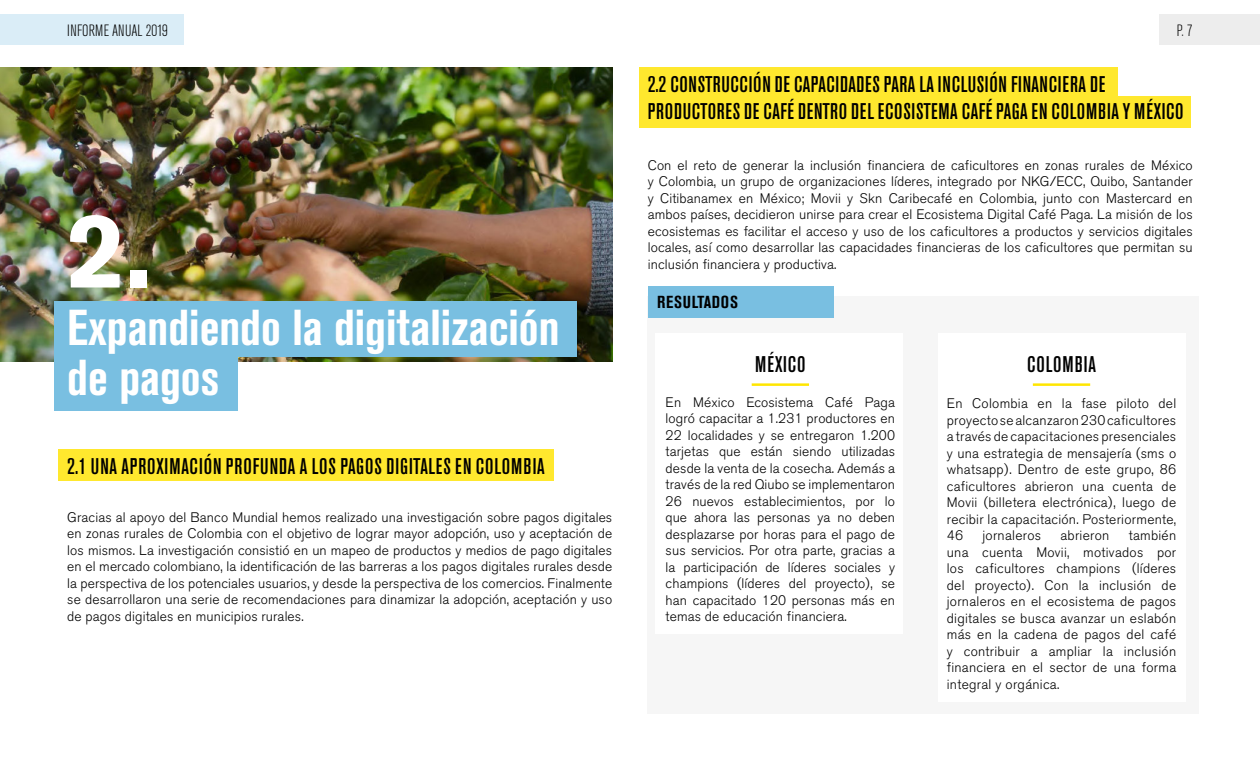
<style>
.page{position:relative;width:1260px;height:765px;background:#fff}
.page>*{position:absolute;margin:0;border:0;box-sizing:border-box;transform-origin:0 0}
.t1{font:700 105px "Akzidenz Grotesk BQ";color:#fff}
.t2{font:700 condensed 50px/50px "Akzidenz Grotesk Pro";color:#fff}
.t3{font:500 condensed 22.5px/27px "Akzidenz Grotesk Pro";letter-spacing:.03em;color:#000}
.t4{font:700 condensed 17.25px "Akzidenz Grotesk Pro";letter-spacing:.045em;color:#000}
.t5{font:300 condensed 16.25px "Akzidenz Grotesk Pro";color:#000}
.t6{font:300 13.75px/16.5px "Akzidenz Grotesk BQ";letter-spacing:.01em;color:#000;text-align:justify}
</style>
<div class="page">
<div style="left:1159px;top:14px;width:101px;height:31px;background:#ededed"></div>
<div style="left:0;top:14px;width:184px;height:31px;background:#daedf7"></div>
<div style="left:648px;top:296px;width:551px;height:418px;background:#f6f6f6"></div>
<div style="left:648px;top:286px;width:186px;height:31px;background:#79bfe1"></div>
<img style="left:0;top:67px;width:612px;height:294px">
<div style="left:55px;top:301px;width:522px;height:55px;background:#79bfe1"></div>
<div style="left:55px;top:355px;width:183px;height:55px;background:#79bfe1"></div>
<div style="left:59px;top:449px;width:495px;height:32px;background:#ffe82e"></div>
<div style="left:639px;top:67px;width:478px;height:32px;background:#ffe82e"></div>
<div style="left:639px;top:97px;width:551px;height:31px;background:#ffe82e"></div>
<div style="left:655px;top:333px;width:247px;height:301px;background:#fff"></div>
<div style="left:938px;top:333px;width:247px;height:369px;background:#fff"></div>
<hr style="left:752px;top:383px;width:57px;height:3px;background:#ffe600">
<hr style="left:1033px;top:383px;width:57px;height:3px;background:#ffe600">
<p class="t5" style="left:67px;top:21px;width:102px">INFORME ANUAL 2019</p>
<p class="t5" style="left:1177px;top:21px;width:17px">P. 7</p>
<h1 class="t1" style="left:67px;top:193px;width:87px">2.</h1>
<h2 class="t2" style="left:67px;top:302px;width:494px">Expandiendo la digitalización de pagos</h2>
<h3 class="t3" style="left:67px;top:452px;width:479px">2.1 UNA APROXIMACIÓN PROFUNDA A LOS PAGOS DIGITALES EN COLOMBIA</h3>
<p class="t6" style="left:67px;top:509px;width:547px">Gracias al apoyo del Banco Mundial hemos realizado una investigación sobre pagos digitales en zonas rurales de Colombia con el objetivo de lograr mayor adopción, uso y aceptación de los mismos. La investigación consistió en un mapeo de productos y medios de pago digitales en el mercado colombiano, la identificación de las barreras a los pagos digitales rurales desde la perspectiva de los potenciales usuarios, y desde la perspectiva de los comercios. Finalmente se desarrollaron una serie de recomendaciones para dinamizar la adopción, aceptación y uso de pagos digitales en municipios rurales.</p>
<h3 class="t3" style="left:648px;top:70px;width:538px">2.2 CONSTRUCCIÓN DE CAPACIDADES PARA LA INCLUSIÓN FINANCIERA DE<br>PRODUCTORES DE CAFÉ DENTRO DEL ECOSISTEMA CAFÉ PAGA EN COLOMBIA Y MÉXICO</h3>
<p class="t6" style="left:648px;top:157px;width:547px">Con el reto de generar la inclusión financiera de caficultores en zonas rurales de México y Colombia, un grupo de organizaciones líderes, integrado por NKG/ECC, Quibo, Santander y Citibanamex en México; Movii y Skn Caribecafé en Colombia, junto con Mastercard en ambos países, decidieron unirse para crear el Ecosistema Digital Café Paga. La misión de los ecosistemas es facilitar el acceso y uso de los caficultores a productos y servicios digitales locales, así como desarrollar las capacidades financieras de los caficultores que permitan su</p>
<p class="t6" style="left:648px;top:256px;width:190px">inclusión financiera y productiva.</p>
<p class="t4" style="left:657px;top:293px;width:82px">RESULTADOS</p>
<h3 class="t3" style="left:755px;top:350px;width:52px">MÉXICO</h3>
<h3 class="t3" style="left:1027px;top:350px;width:70px">COLOMBIA</h3>
<p class="t6" style="left:666px;top:394px;width:231px">En México Ecosistema Café Paga logró capacitar a 1.231 productores en 22 localidades y se entregaron 1.200 tarjetas que están siendo utilizadas desde la venta de la cosecha. Además a través de la red Qiubo se implementaron 26 nuevos establecimientos, por lo que ahora las personas ya no deben desplazarse por horas para el pago de sus servicios. Por otra parte, gracias a la participación de líderes sociales y champions (líderes del proyecto), se han capacitado 120 personas más en temas de educación financiera.</p>
<p class="t6" style="left:947px;top:396px;width:231px">En Colombia en la fase piloto del proyecto se alcanzaron 230 caficultores a través de capacitaciones presenciales y una estrategia de mensajería (sms o whatsapp). Dentro de este grupo, 86 caficultores abrieron una cuenta de Movii (billetera electrónica), luego de recibir la capacitación. Posteriormente, 46</p>
<p class="t6" style="left:947px;top:528px;width:231px;text-indent:182px">también una cuenta Movii, motivados por los caficultores champions (líderes del proyecto). Con la inclusión de jornaleros en el ecosistema de pagos digitales se busca avanzar un eslabón más en la cadena de pagos del café y contribuir a ampliar la inclusión financiera en el sector de una forma integral y orgánica.</p>
<p class="t6" style="left:982px;top:528px;width:60px">jornaleros</p>
<p class="t6" style="left:1060px;top:528px;width:50px">abrieron</p>
</div>
